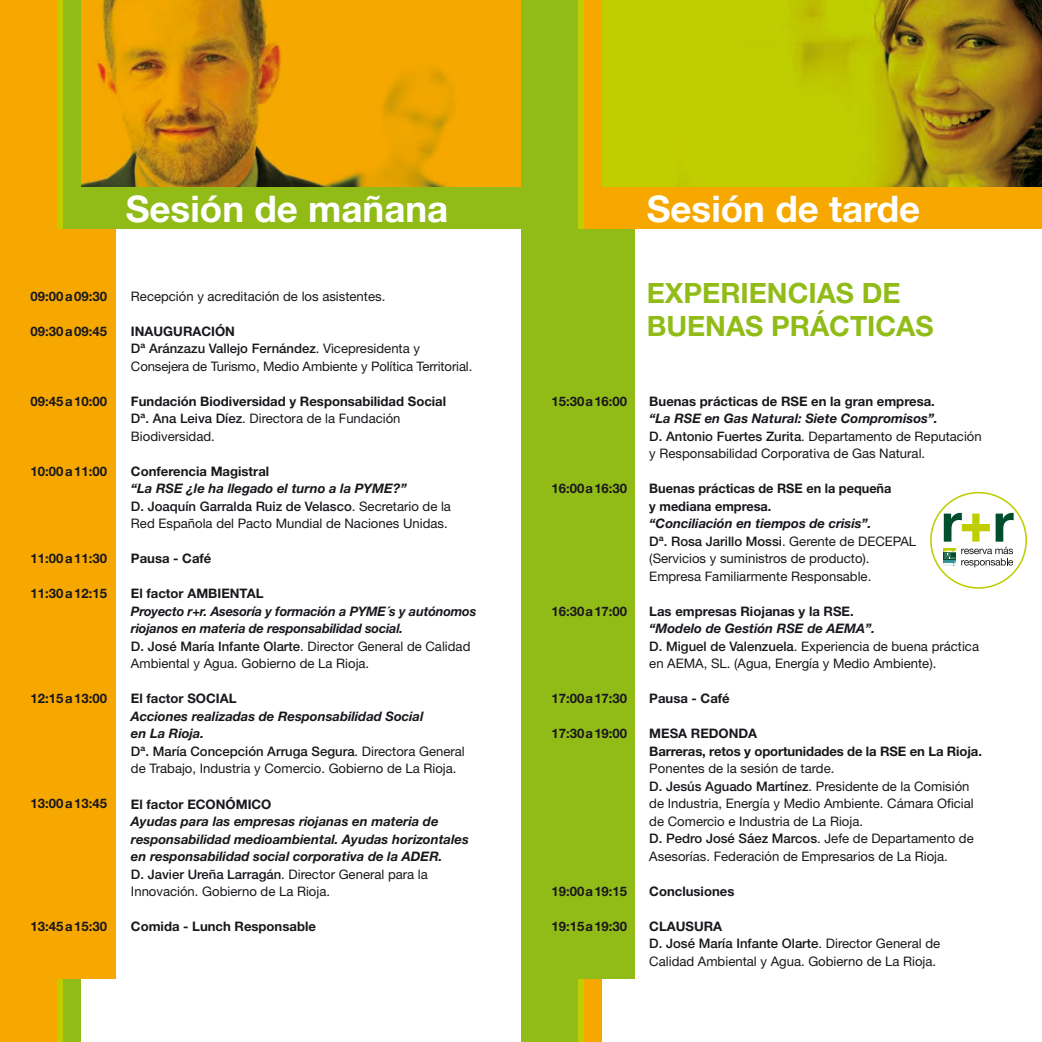
<style>
.page{position:relative;width:1042px;height:1042px;background:#fff}
.page>*{position:absolute;margin:0;border:0;box-sizing:border-box;transform-origin:0 0}
.t1{font:700 36.75px "Helvetica Neue";color:#fff}
.t2{font:700 28px/33.6px "Helvetica Neue";color:#91bc17}
.t3{font:13.12px/17.5px "Helvetica Neue";color:#1a171c}
.t4{font:700 13.12px/17.5px "Helvetica Neue";color:#1a171c}
.t5{font:italic 700 13.12px/17.5px "Helvetica Neue";color:#1a171c}
.s1{font-weight:700}
.s2{font-weight:500}
.s3{font-weight:400}
.s4{font-weight:700;font-style:italic}
.s5{font-weight:500;font-style:normal}
.s6{font-weight:400;font-style:normal}
</style>
<div class="page">
<div style="left:599px;top:0;width:443px;height:225px;background:#c0ce00"></div>
<img style="left:795px;top:0;width:247px;height:187px">
<img style="left:80px;top:0;width:441px;height:187px">
<div style="left:0;top:0;width:63px;height:1042px;background:#f6a800"></div>
<div style="left:521px;top:0;width:63px;height:1042px;background:#91bc17"></div>
<div style="left:63px;top:0;width:17px;height:1042px;background:#91bc17"></div>
<div style="left:584px;top:0;width:17px;height:1042px;background:#f6a800"></div>
<div style="left:58px;top:0;width:5px;height:1042px;background:#c0ce00"></div>
<div style="left:579px;top:0;width:5px;height:1042px;background:#c0ce00"></div>
<div style="left:23px;top:229px;width:92px;height:750px;background:#f6a800"></div>
<div style="left:534px;top:229px;width:100px;height:750px;background:#91bc17"></div>
<div style="left:63px;top:187px;width:458px;height:42px;background:#91bc17"></div>
<div style="left:584px;top:187px;width:458px;height:42px;background:#f6a800"></div>
<svg style="left:943px;top:513px;width:70px;height:54px"></svg>
<div style="left:930px;top:492px;width:97px;height:97px;border:2px solid #c0ce00;border-radius:50%"></div>
<h1 class="t1" style="left:126px;top:186px;width:324px">Sesión de mañana</h1>
<h1 class="t1" style="left:647px;top:186px;width:275px">Sesión de tarde</h1>
<p class="t4" style="left:31px;top:287px;width:78px">09:00 a 09:30</p>
<p class="t4" style="left:31px;top:322px;width:78px">09:30 a 09:45</p>
<p class="t4" style="left:31px;top:392px;width:78px">09:45 a 10:00</p>
<p class="t4" style="left:31px;top:462px;width:78px">10:00 a 11:00</p>
<p class="t4" style="left:31px;top:550px;width:78px">11:00 a 11:30</p>
<p class="t4" style="left:31px;top:585px;width:78px">11:30 a 12:15</p>
<p class="t4" style="left:31px;top:690px;width:78px">12:15 a 13:00</p>
<p class="t4" style="left:31px;top:795px;width:78px">13:00 a 13:45</p>
<p class="t4" style="left:31px;top:917px;width:78px">13:45 a 15:30</p>
<p class="t3" style="left:131px;top:287px;width:256px">Recepción y acreditación de los asistentes.</p>
<p class="t3" style="left:131px;top:322px;width:343px"><span class="s1">INAUGURACIÓN<br></span><span class="s2">Dª Aránzazu Vallejo Fernández</span>. Vicepresidenta y<br>Consejera de Turismo, Medio Ambiente y Política Territorial.</p>
<p class="t4" style="left:131px;top:392px;width:317px">Fundación Biodiversidad y Responsabilidad Social<br><span class="s2">Dª. Ana Leiva Díez</span><span class="s3">. Directora de la Fundación<br>Biodiversidad.</span></p>
<p class="t4" style="left:131px;top:462px;width:140px">Conferencia Magistral</p>
<p class="t3" style="left:131px;top:480px;width:321px"><span class="s4">“La RSE ¿le ha llegado el turno a la PYME?”<br></span><span class="s2">D. Joaquín Garralda Ruiz de Velasco</span>. Secretario de la<br>Red Española del Pacto Mundial de Naciones Unidas.</p>
<p class="t4" style="left:131px;top:550px;width:82px">Pausa - Café</p>
<p class="t4" style="left:131px;top:585px;width:134px">El factor AMBIENTAL</p>
<p class="t5" style="left:131px;top:602px;width:347px">Proyecto r+r. Asesoría y formación a PYME´s y autónomos riojanos en materia de responsabilidad social.<br><span class="s5">D. José María Infante Olarte</span><span class="s6">. Director General de Calidad Ambiental y Agua. Gobierno de La Rioja.</span></p>
<p class="t4" style="left:131px;top:690px;width:107px">El factor SOCIAL</p>
<p class="t3" style="left:131px;top:707px;width:335px"><span class="s4">Acciones realizadas de Responsabilidad Social<br>en La Rioja.<br></span><span class="s2">Dª. María Concepción Arruga Segura</span>. Directora General de Trabajo, Industria y Comercio. Gobierno de La Rioja.</p>
<p class="t4" style="left:131px;top:795px;width:142px">El factor ECONÓMICO</p>
<p class="t5" style="left:131px;top:812px;width:339px">Ayudas para las empresas riojanas en materia de responsabilidad medioambiental. Ayudas horizontales en responsabilidad social corporativa de la ADER.<br><span class="s5">D. Javier Ureña Larragán</span><span class="s6">. Director General para la Innovación. Gobierno de La Rioja.</span></p>
<p class="t4" style="left:131px;top:917px;width:186px">Comida - Lunch Responsable</p>
<h2 class="t2" style="left:647px;top:275px;width:288px">EXPERIENCIAS DE<br>BUENAS PRÁCTICAS</h2>
<p class="t4" style="left:551px;top:392px;width:77px">15:30 a 16:00</p>
<p class="t4" style="left:551px;top:480px;width:77px">16:00 a 16:30</p>
<p class="t4" style="left:551px;top:602px;width:77px">16:30 a 17:00</p>
<p class="t4" style="left:551px;top:690px;width:77px">17:00 a 17:30</p>
<p class="t4" style="left:551px;top:725px;width:77px">17:30 a 19:00</p>
<p class="t4" style="left:551px;top:882px;width:77px">19:00 a 19:15</p>
<p class="t4" style="left:551px;top:917px;width:77px">19:15 a 19:30</p>
<p class="t4" style="left:649px;top:392px;width:287px">Buenas prácticas de RSE en la gran empresa.</p>
<p class="t3" style="left:649px;top:410px;width:334px"><span class="s4">“La RSE en Gas Natural: Siete Compromisos”.<br></span><span class="s2">D. Antonio Fuertes Zurita</span>. Departamento de Reputación y Responsabilidad Corporativa de Gas Natural.</p>
<p class="t4" style="left:649px;top:480px;width:244px">Buenas prácticas de RSE en la pequeña y mediana empresa.</p>
<p class="t3" style="left:649px;top:515px;width:268px"><span class="s4">“Conciliación en tiempos de crisis”.<br></span><span class="s2">Dª. Rosa Jarillo Mossi</span>. Gerente de DECEPAL (Servicios y suministros de producto).<br>Empresa Familiarmente Responsable.</p>
<p class="t4" style="left:649px;top:602px;width:206px">Las empresas Riojanas y la RSE.</p>
<p class="t3" style="left:649px;top:620px;width:331px"><span class="s4">“Modelo de Gestión RSE de AEMA”.<br></span><span class="s2">D. Miguel de Valenzuela</span>. Experiencia de buena práctica en AEMA, SL. (Agua, Energía y Medio Ambiente).</p>
<p class="t4" style="left:649px;top:690px;width:82px">Pausa - Café</p>
<p class="t4" style="left:649px;top:725px;width:334px">MESA REDONDA<br>Barreras, retos y oportunidades de la RSE en La Rioja.</p>
<p class="t3" style="left:649px;top:760px;width:326px">Ponentes de la sesión de tarde.<br><span class="s2">D. Jesús Aguado Martínez</span>. Presidente de la Comisión de Industria, Energía y Medio Ambiente. Cámara Oficial de Comercio e Industria de La Rioja.<br><span class="s2">D. Pedro José Sáez Marcos</span>. Jefe de Departamento de Asesorías. Federación de Empresarios de La Rioja.</p>
<p class="t4" style="left:649px;top:882px;width:87px">Conclusiones</p>
<p class="t3" style="left:649px;top:917px;width:292px"><span class="s1">CLAUSURA<br></span><span class="s2">D. José María Infante Olarte</span>. Director General de<br>Calidad Ambiental y Agua. Gobierno de La Rioja.</p>
</div>
